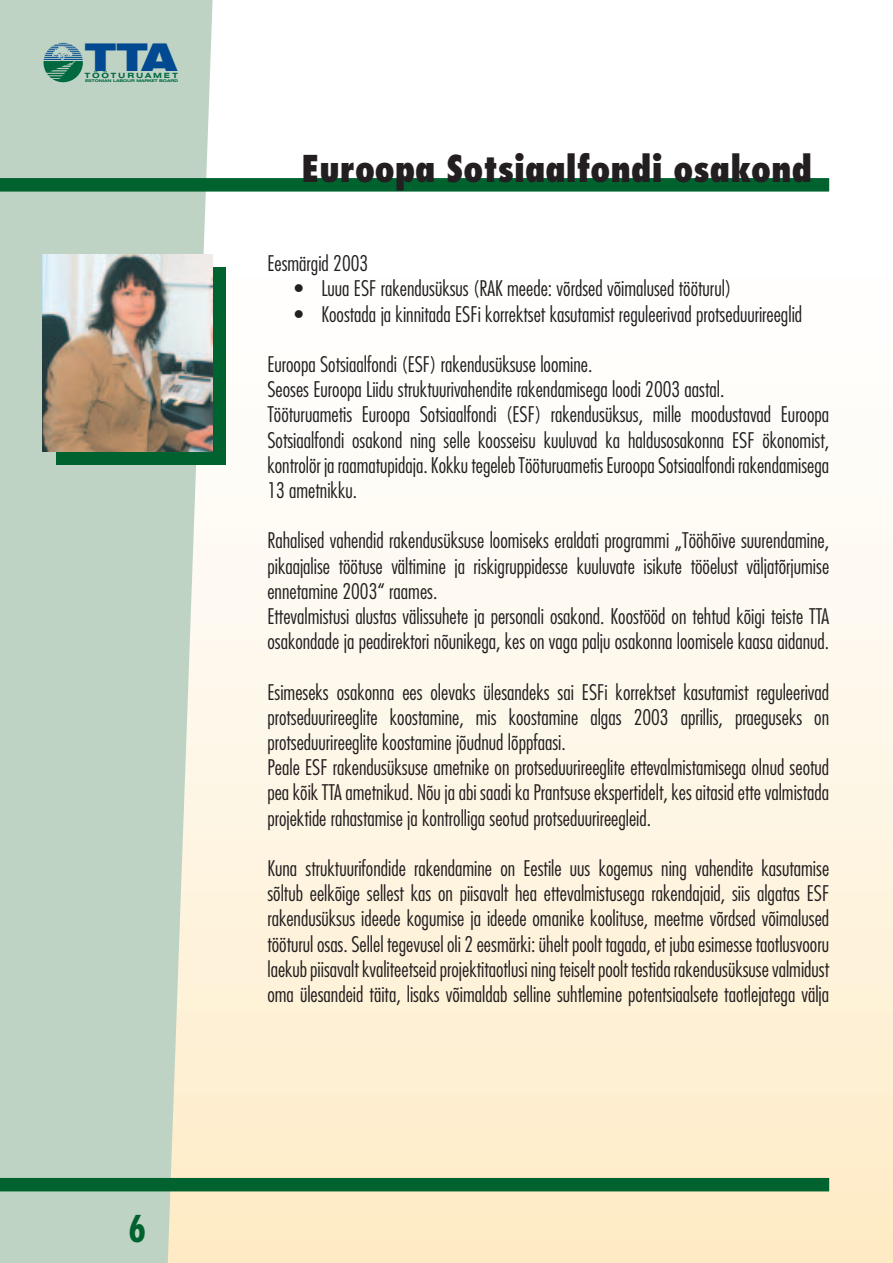
<style>
.page{position:relative;width:893px;height:1263px;background:#fff}
.page>*{position:absolute;margin:0;border:0;box-sizing:border-box;transform-origin:0 0}
.t1{font:38.1px "Swis 721 Blk Ex BT";color:#014990}
.t2{font:800 condensed 36px "Futura";color:#231f20}
.t3{font:700 condensed 36px "Futura";color:#00622f}
.t4{font:300 condensed 21px/25.2px "Futura";color:#231f20}
.t5{font:700 7.2px "Swis 721 Ex BT";letter-spacing:.23em;color:#00693f;scale:1.12 1}
.t6{font:700 3.75px "Swis 721 Ex BT";letter-spacing:-.03em;color:#00693f;scale:1.2 1}
</style>
<div class="page">
<img style="left:213px;top:178px;width:680px;height:1085px">
<svg style="left:0;top:0;width:213px;height:1263px;background:#c5d6c6"></svg>
<div style="left:0;top:178px;width:829px;height:14px;background:#00622f"></div>
<svg style="left:44px;top:43px;width:39px;height:39px;background:#5c988a"></svg>
<div style="left:0;top:1178px;width:829px;height:13px;background:#00622f"></div>
<div style="left:56px;top:267px;width:169px;height:197px;background:#00622f"></div>
<img style="left:43px;top:254px;width:170px;height:198px">
<h1 class="t1" style="left:85px;top:43px;width:93px">TTA</h1>
<p class="t5" style="left:85px;top:72px;width:85px">TÖÖTURUAMET</p>
<p class="t6" style="left:85px;top:78px;width:79px">ESTONIAN LABOUR MARKET BOARD</p>
<h2 class="t3" style="left:128px;top:1212px;width:19px">6</h2>
<h2 class="t2" style="left:301px;top:154px;width:512px">Euroopa Sotsiaalfondi osakond</h2>
<p class="t4" style="left:267px;top:252px;width:102px">Eesmärgid 2003</p>
<p class="t4" style="left:294px;top:277px;width:438px">• Luua ESF rakendusüksus (RAK meede: võrdsed võimalused tööturul)</p>
<p class="t4" style="left:294px;top:303px;width:509px">• Koostada ja kinnitada ESFi korrektset kasutamist reguleerivad protseduurireeglid</p>
<p class="t4" style="left:267px;top:353px;width:563px">Euroopa Sotsiaalfondi (ESF) rakendusüksuse loomine.<br>Seoses Euroopa Liidu struktuurivahendite rakendamisega loodi 2003 aastal.<br>Tööturuametis Euroopa Sotsiaalfondi (ESF) rakendusüksus, mille moodustavad Euroopa Sotsiaalfondi osakond ning selle koosseisu kuuluvad ka haldusosakonna ESF ökonomist, kontrolör ja raamatupidaja. Kokku tegeleb Tööturuametis Euroopa Sotsiaalfondi rakendamisega 13 ametnikku.</p>
<p class="t4" style="left:267px;top:529px;width:563px">Rahalised vahendid rakendusüksuse loomiseks eraldati programmi „Tööhõive suurendamine, pikaajalise töötuse vältimine ja riskigruppidesse kuuluvate isikute tööelust väljatõrjumise ennetamine 2003“ raames.<br>Ettevalmistusi alustas välissuhete ja personali osakond. Koostööd on tehtud kõigi teiste TTA osakondade ja peadirektori nõunikega, kes on vaga palju osakonna loomisele kaasa aidanud.</p>
<p class="t4" style="left:267px;top:681px;width:563px">Esimeseks osakonna ees olevaks ülesandeks sai ESFi korrektset kasutamist reguleerivad protseduurireeglite koostamine, mis koostamine algas 2003 aprillis, praeguseks on protseduurireeglite koostamine jõudnud lõppfaasi.<br>Peale ESF rakendusüksuse ametnike on protseduurireeglite ettevalmistamisega olnud seotud pea kõik TTA ametnikud. Nõu ja abi saadi ka Prantsuse ekspertidelt, kes aitasid ette valmistada projektide rahastamise ja kontrolliga seotud protseduurireegleid.</p>
<p class="t4" style="left:267px;top:857px;width:563px;text-align:justify">Kuna struktuurifondide rakendamine on Eestile uus kogemus ning vahendite kasutamise sõltub eelkõige sellest kas on piisavalt hea ettevalmistusega rakendajaid, siis algatas ESF rakendusüksus ideede kogumise ja ideede omanike koolituse, meetme võrdsed võimalused tööturul osas. Sellel tegevusel oli 2 eesmärki: ühelt poolt tagada, et juba esimesse taotlusvooru laekub piisavalt kvaliteetseid projektitaotlusi ning teiselt poolt testida rakendusüksuse valmidust oma ülesandeid täita, lisaks võimaldab selline suhtlemine potentsiaalsete taotlejatega välja</p>
</div>
